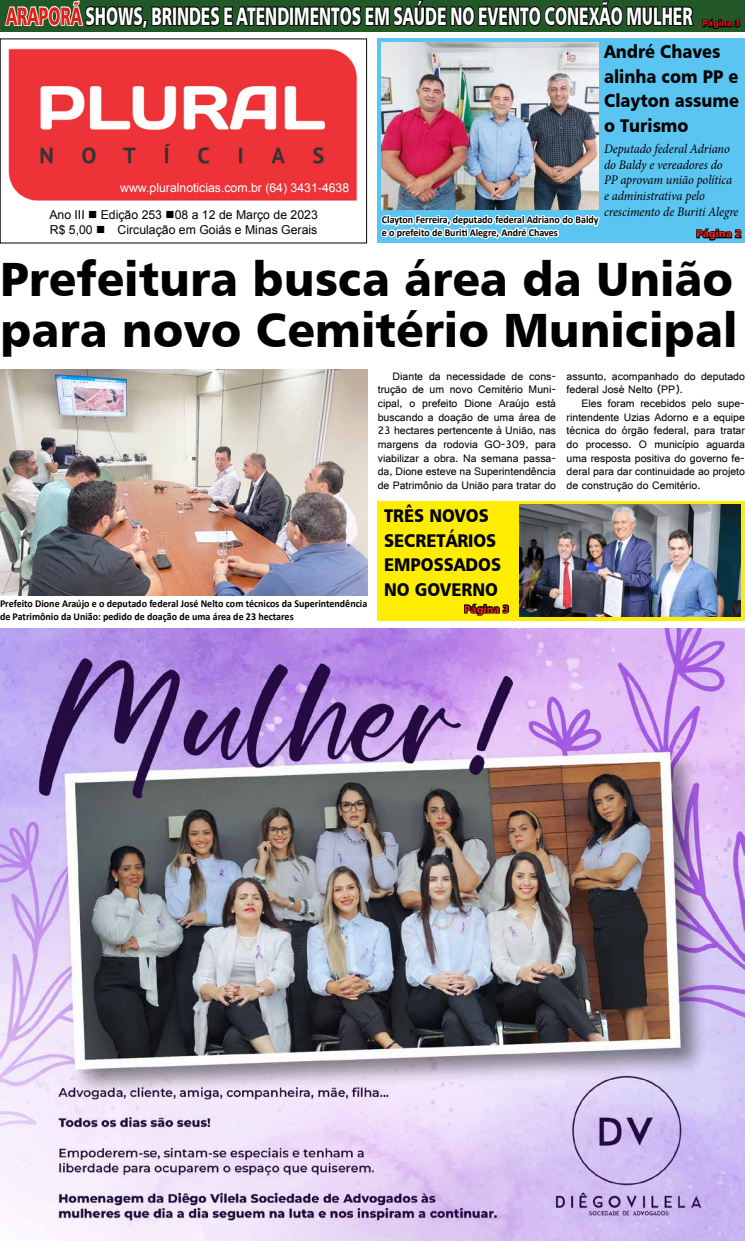
<style>
.page{position:relative;width:745px;height:1241px;background:#fff}
.page>*{position:absolute;margin:0;border:0;box-sizing:border-box;transform-origin:0 0}
.t1{font:48.12px/50.8px "Humanist 777 BT Black B";color:#000;scale:.96 1}
.t2{font:25.29px "Humanist 777 BT Black B";color:#fff;scale:.62 1}
.t3{font:18.38px/24.5px "Humanist 777 BT Black B";color:#000;scale:.9 1}
.t4{font:italic 13.12px/15.8px "Minion Pro";letter-spacing:-.01em;color:#000;scale:.94 1}
.t5{font:12.25px/14.7px "Arial";color:#000}
.t6{font:12.25px "Arial";color:#fff}
.t7{font:11.38px/13.7px "Gautami";color:#000;text-align:justify}
.t8{font:700 10.5px/12.6px "Calibri";color:#000;scale:.95 1}
.t9{font:10.5px "Humanist 777 BT Black B";color:#e5231e}
.t10{font:8.75px "Humanist 777 BT Black B";color:#e41513}
.s1{color:#e41f18}
</style>
<div class="page">
<div style="left:377px;top:39px;width:367px;height:204px;background:#5bc5f2"></div>
<div style="left:0;top:0;width:744px;height:31px;background:#225828"></div>
<img style="left:8px;top:93px;width:350px;height:107px">
<svg style="left:702px;top:18px;width:39px;height:12px"></svg>
<svg style="left:4px;top:0;width:690px;height:93px"></svg>
<svg style="left:696px;top:228px;width:46px;height:13px"></svg>
<img style="left:0;top:628px;width:744px;height:612px">
<img style="left:0;top:369px;width:367px;height:215px">
<svg style="left:0;top:584px;width:368px;height:12px;background:#817784"></svg>
<img style="left:381px;top:43px;width:217px;height:157px">
<svg style="left:381px;top:200px;width:219px;height:40px"></svg>
<div style="left:377px;top:501px;width:367px;height:119px;background:#ffed00"></div>
<img style="left:519px;top:505px;width:221px;height:111px">
<svg style="left:464px;top:603px;width:46px;height:13px"></svg>
<h2 class="t2" style="left:6px;top:0;width:1107px"><span class="s1">ARAPORÃ</span> SHOWS, BRINDES E ATENDIMENTOS EM SAÚDE NO EVENTO CONEXÃO MULHER</h2>
<p class="t10" style="left:702px;top:18px;width:39px">Página 3</p>
<h3 class="t3" style="left:603px;top:39px;width:151px">André Chaves alinha com PP e<br>Clayton assume o Turismo</h3>
<p class="t6" style="left:120px;top:179px;width:230px">www.pluralnoticias.com.br (64) 3431-4638</p>
<p class="t5" style="left:49px;top:208px;width:270px">Ano III ■ Edição 253 ■08 a 12 de Março de 2023<br>R$ 5,00 ■ Circulação em Goiás e Minas Gerais</p>
<p class="t4" style="left:603px;top:141px;width:144px">Deputado federal Adriano do Baldy e vereadores do<br>PP aprovam união política e administrativa pelo crescimento de Buriti Alegre</p>
<p class="t8" style="left:381px;top:213px;width:229px">Clayton Ferreira, deputado federal Adriano do Baldy e o prefeito de Buriti Alegre, André Chaves</p>
<p class="t9" style="left:696px;top:227px;width:46px">Página 2</p>
<h1 class="t1" style="left:0;top:252px;width:769px">Prefeitura busca área da União para novo Cemitério Municipal</h1>
<p class="t8" style="left:0;top:597px;width:388px">Prefeito Dione Araújo e o deputado federal José Nelto com técnicos da Superintendência de Patrimônio da União: pedido de doação de uma área de 23 hectares</p>
<p class="t7" style="left:377px;top:369px;width:180px;text-indent:15px">Diante da necessidade de cons&shy;trução de um novo Cemitério Muni&shy;cipal, o prefeito Dione Araújo está buscando a doação de uma área de 23 hectares pertencente à União, nas margens da rodovia GO-309, para viabilizar a obra. Na semana passa&shy;da, Dione esteve na Superintendência de Patrimônio da União para tratar do</p>
<p class="t7" style="left:566px;top:369px;width:180px">assunto, acompanhado do deputado federal José Nelto (PP).</p>
<p class="t7" style="left:566px;top:396px;width:180px;text-indent:15px">Eles foram recebidos pelo supe&shy;rintendente Uzias Adorno e a equipe técnica do órgão federal, para tratar do processo. O município aguarda uma resposta positiva do governo fe&shy;deral para dar continuidade ao projeto de construção do Cemitério.</p>
<h3 class="t3" style="left:384px;top:502px;width:131px">TRÊS NOVOS<br>SECRETÁRIOS<br>EMPOSSADOS<br>NO GOVERNO</h3>
<p class="t9" style="left:464px;top:602px;width:46px">Página 3</p>
</div>
